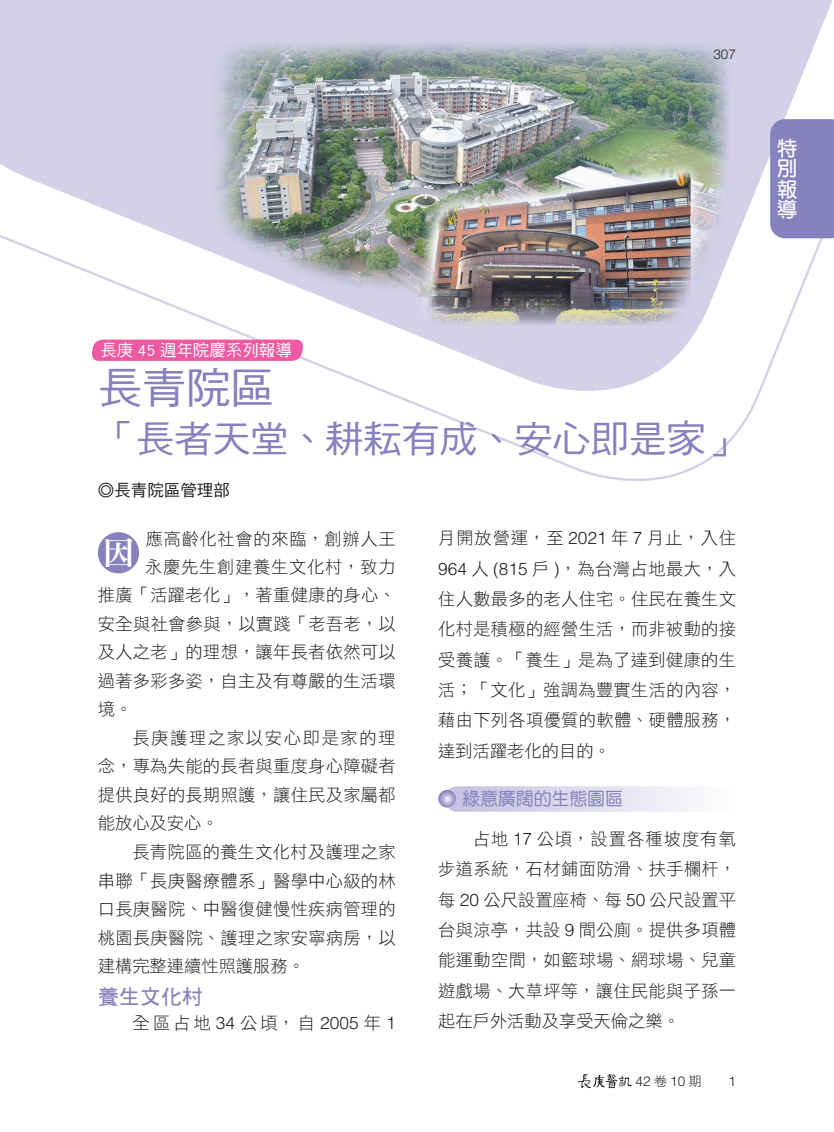
<style>
.page{position:relative;width:834px;height:1132px;background:#fff}
.page>*{position:absolute;margin:0;border:0;box-sizing:border-box;transform-origin:0 0}
._001標題_副標{font:42.75px "DF Hei Std W5";color:#8781bd;scale:1.05 1}
._001標題_副標-2{font:37.05px "DF Hei Std W5";letter-spacing:-.025em;color:#8781bd;scale:1.05 1}
.大標字-第一1反白大字{font:31.5px "DF Ming Std W9";color:#fff}
._005內文-齊頭{font:21px "DF Hei W7 WINP BF";color:#8781bd}
.t1{font:700 20.25px/20.2px "AR Yuan B5";color:#fff;text-align:justify}
._004-一_標{font:18px "DF Yuan Std W5";letter-spacing:-.01em;color:#8781bd}
._005內文-推出{font:17.25px/30.3px "DF Hei Std W3";letter-spacing:.015em;color:#231f20;text-align:justify}
._005內文-齊頭-2{font:17.25px "DF Hei Std W3";letter-spacing:.02em;color:#231f20}
._005內文-齊頭-3{font:17.25px "DF Hei Std W3";letter-spacing:.04em;color:#231f20}
._005內文-齊頭-4{font:17.25px "DF Hei Std W3";letter-spacing:.045em;color:#231f20}
._005內文-齊頭-5{font:16.5px "DF Hei Std W5";color:#fff}
._001標題_副標-3{font:16.5px "DF Hei Std W5";color:#231f20}
.頁碼{font:300 13.5px "Helvetica LT Std";color:#231f20}
.s1{font-size:38.4px}
.s2{font-family:"Helvetica LT Std";font-weight:300}
.s3{font-family:"DF Hei Std W3";font-weight:400}
</style>
<div class="page">
<svg style="left:0;top:0;width:833px;height:481px"></svg>
<img style="left:204px;top:38px;width:557px;height:302px">
<div style="left:770px;top:119px;width:63px;height:119px;background:#8781bd"></div>
<div style="left:98px;top:532px;width:41px;height:41px;background:#8781bd;border-radius:50%"></div>
<div style="left:446px;top:786px;width:290px;height:25px;background:linear-gradient(to right,#c2c0df,#fefefe);border-radius:10px"></div>
<svg style="left:438px;top:789px;width:18px;height:18px"></svg>
<svg style="left:90px;top:339px;width:214px;height:22px"></svg>
<svg style="left:577px;top:1074px;width:54px;height:13px"></svg>
<p class="頁碼" style="left:713px;top:46px;width:24px">307</p>
<p class="t1" style="left:776px;top:138px;width:21px">特別報導</p>
<p class="_005內文-齊頭-5" style="left:100px;top:341px;width:193px">長庚 45 週年院慶系列報導</p>
<p class="_001標題_副標" style="left:98px;top:365px;width:170px">長青院區</p>
<p class="_001標題_副標-2" style="left:98px;top:418px;width:619px">「長者天堂、耕耘有成、安心即是<span class="s1">家」</span></p>
<p class="_001標題_副標-3" style="left:98px;top:480px;width:134px">◎長青院區管理部</p>
<p class="大標字-第一1反白大字" style="left:103px;top:535px;width:33px">因</p>
<p class="_005內文-齊頭-3" style="left:146px;top:529px;width:251px">應高齡化社會的來臨，創辦人王</p>
<p class="_005內文-齊頭-4" style="left:145px;top:557px;width:252px">永慶先生創建養生文化村，致力</p>
<p class="_005內文-齊頭-2" style="left:98px;top:585px;width:299px">推廣「活躍老化」，著重健康的身心、</p>
<p class="_005內文-齊頭-2" style="left:98px;top:614px;width:299px">安全與社會參與，以實踐「老吾老，以</p>
<p class="_005內文-齊頭-2" style="left:98px;top:642px;width:299px">及人之老」的理想，讓年長者依然可以</p>
<p class="_005內文-齊頭-2" style="left:98px;top:671px;width:299px">過著多彩多姿，自主及有尊嚴的生活環</p>
<p class="_005內文-齊頭-2" style="left:98px;top:699px;width:36px">境。</p>
<p class="_005內文-推出" style="left:98px;top:723px;width:299px;line-height:28.5px;text-indent:34px">長庚護理之家以安心即是家的理念，專為失能的長者與重度身心障礙者提供良好的長期照護，讓住民及家屬都能放心及安心。</p>
<p class="_005內文-推出" style="left:98px;top:837px;width:299px;line-height:28.5px;text-indent:34px">長青院區的養生文化村及護理之家串聯「長庚醫療體系」醫學中心級的林口長庚醫院、中醫復健慢性疾病管理的桃園長庚醫院、護理之家安寧病房，以建構完整連續性照護服務。</p>
<p class="_005內文-齊頭" style="left:98px;top:985px;width:106px">養生文化村</p>
<p class="_005內文-推出" style="left:132px;top:1007px;width:265px">全區占地 <span class="s2">34</span> 公頃，自 <span class="s2">2005</span> 年 <span class="s2">1</span></p>
<p class="_005內文-推出" style="left:438px;top:522px;width:299px">月開放營運，至 <span class="s2">2021</span> 年 <span class="s2">7</span> 月止，入住<span class="s2">964</span> 人 <span class="s2">(815</span> 戶 <span class="s2">)</span>，為台灣占地最大，入住人數最多的老人住宅。住民在養生文化村是積極的經營生活，而非被動的接受養護。「養生」是為了達到健康的生活；「文化」強調為豐實生活的內容，藉由下列各項優質的軟體、硬體服務，達到活躍老化的目的。</p>
<p class="_004-一_標" style="left:462px;top:788px;width:162px">綠意廣闊的生態園區</p>
<p class="_005內文-推出" style="left:438px;top:823px;width:299px;text-indent:34px">占地 <span class="s2">17</span> 公頃，設置各種坡度有氧步道系統，石材鋪面防滑、扶手欄杆，每 <span class="s2">20</span> 公尺設置座椅、每 <span class="s2">50</span> 公尺設置平台與涼亭，共設 <span class="s2">9</span> 間公廁。提供多項體能運動空間，如籃球場、網球場、兒童遊戲場、大草坪等，讓住民能與子孫一起在戶外活動及享受天倫之樂。</p>
<p class="頁碼" style="left:635px;top:1072px;width:68px">42<span class="s3">卷</span>10<span class="s3">期</span></p>
<p class="頁碼" style="left:728px;top:1072px;width:9px">1</p>
</div>
